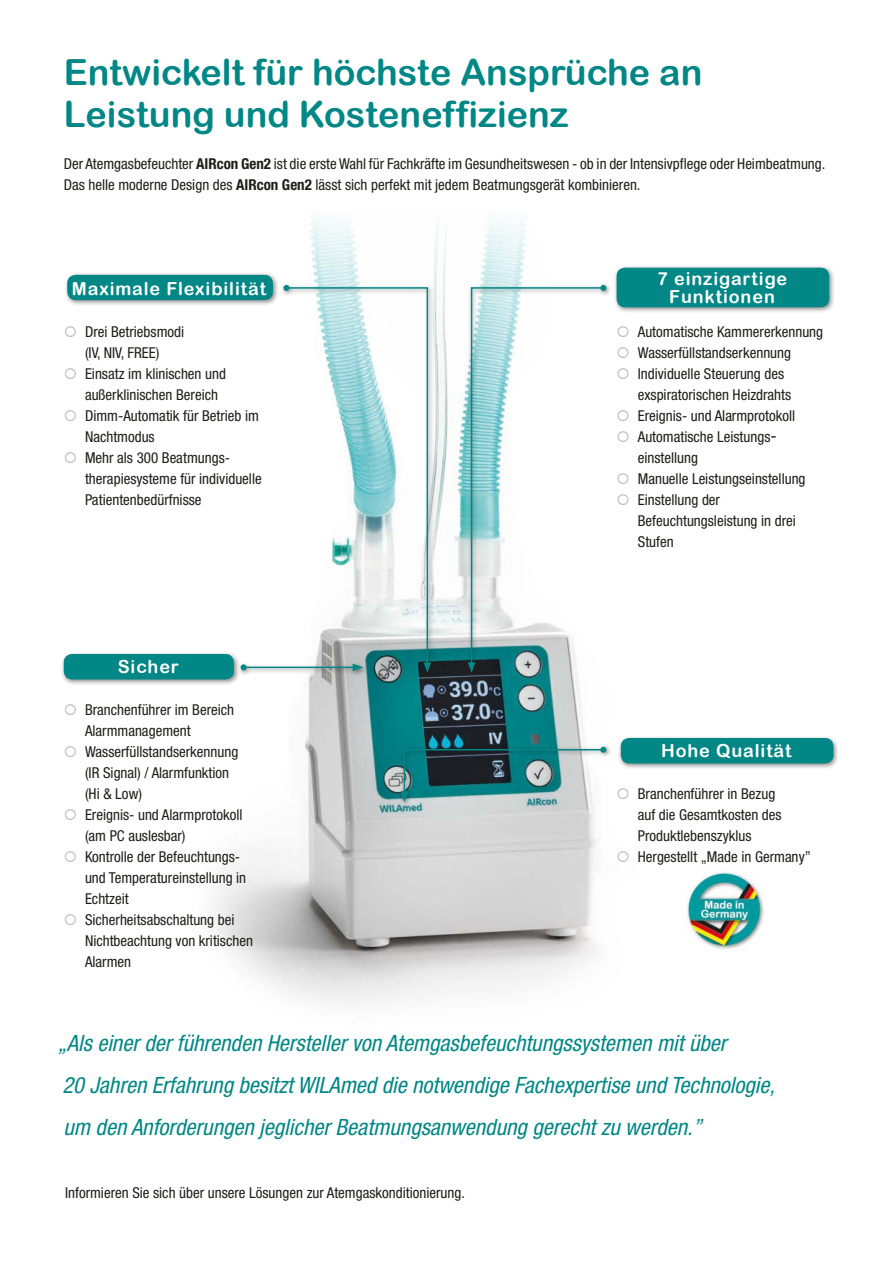
<style>
.page{position:relative;width:893px;height:1263px;background:#fff}
.page>*{position:absolute;margin:0;border:0;box-sizing:border-box;transform-origin:0 0}
.t1{font:36px/42px "Arial Rounded MT Bold";color:#008786}
.Zitat{font:italic condensed 22.5px/42px "Helvetica Neue";color:#008786}
.Bildlabel-Beschriftu{font:18px/18px "Arial Rounded MT Bold";letter-spacing:.05em;color:#fff;text-align:center}
.Fliesstext{font:condensed 15px/21px "Helvetica Neue";color:#1d1d1b}
.s1{font-weight:700}
</style>
<div class="page">
<img style="left:214px;top:218px;width:383px;height:786px">
<div style="left:238px;top:661px;width:131px;height:16px;background:#1d1d1b;opacity:.5"></div>
<hr style="left:244px;top:667px;width:111px;height:1px;background:#008786">
<svg style="left:241px;top:664px;width:6px;height:6px"></svg>
<div style="left:398px;top:744px;width:214px;height:63px;background:#1d1d1b;opacity:.5"></div>
<img style="left:401px;top:747px;width:205px;height:55px">
<div style="left:64px;top:272px;width:215px;height:34px;background:#1d1d1b;opacity:.5"></div>
<div style="left:67px;top:275px;width:206px;height:25px;background:#008786;border-radius:9px"></div>
<div style="left:61px;top:651px;width:179px;height:34px;background:#1d1d1b;opacity:.5"></div>
<div style="left:64px;top:654px;width:170px;height:25px;background:#008786;border-radius:9px"></div>
<img style="left:687px;top:871px;width:77px;height:79px">
<div style="left:613px;top:264px;width:222px;height:50px;background:#1d1d1b;opacity:.5"></div>
<div style="left:617px;top:268px;width:212px;height:39px;background:#008786;border-radius:9px"></div>
<div style="left:618px;top:735px;width:222px;height:34px;background:#1d1d1b;opacity:.5"></div>
<div style="left:621px;top:738px;width:212px;height:25px;background:#008786;border-radius:9px"></div>
<div style="left:281px;top:282px;width:156px;height:396px;background:#1d1d1b;opacity:.5"></div>
<svg style="left:285px;top:286px;width:144px;height:380px"></svg>
<svg style="left:283px;top:285px;width:6px;height:6px"></svg>
<svg style="left:423px;top:662px;width:8px;height:11px"></svg>
<div style="left:465px;top:282px;width:147px;height:396px;background:#1d1d1b;opacity:.5"></div>
<svg style="left:470px;top:286px;width:135px;height:380px"></svg>
<svg style="left:600px;top:285px;width:6px;height:6px"></svg>
<svg style="left:468px;top:662px;width:7px;height:11px"></svg>
<h1 class="t1" style="left:64px;top:51px;width:640px">Entwickelt für höchste Ansprüche an<br>Leistung und Kosteneffizienz</h1>
<p class="Fliesstext" style="left:64px;top:153px;width:763px">Der Atemgasbefeuchter <span class="s1">AIRcon Gen2</span> ist die erste Wahl für Fachkräfte im Gesundheitswesen - ob in der Intensivpflege oder Heimbeatmung.<br>Das helle moderne Design des <span class="s1">AIRcon Gen2</span> lässt sich perfekt mit jedem Beatmungsgerät kombinieren.</p>
<h2 class="Bildlabel-Beschriftu" style="left:72px;top:279px;width:196px">Maximale Flexibilität</h2>
<p class="Fliesstext" style="left:85px;top:321px;width:101px">Drei Betriebsmodi (IV, NIV, FREE)</p>
<p class="Fliesstext" style="left:85px;top:363px;width:142px">Einsatz im klinischen und außerklinischen Bereich</p>
<p class="Fliesstext" style="left:85px;top:405px;width:175px">Dimm-Automatik für Betrieb im<br>Nachtmodus</p>
<p class="Fliesstext" style="left:85px;top:447px;width:178px">Mehr als 300 Beatmungs&shy;therapiesysteme für individuelle<br>Patientenbedürfnisse</p>
<h2 class="Bildlabel-Beschriftu" style="left:118px;top:657px;width:63px">Sicher</h2>
<p class="Fliesstext" style="left:85px;top:699px;width:151px">Branchenführer im Bereich<br>Alarmmanagement</p>
<p class="Fliesstext" style="left:85px;top:741px;width:155px">Wasserfüllstandserkennung (IR Signal) / Alarmfunktion (Hi &amp; Low)</p>
<p class="Fliesstext" style="left:85px;top:804px;width:159px">Ereignis- und Alarmprotokoll (am PC auslesbar)</p>
<p class="Fliesstext" style="left:85px;top:846px;width:163px">Kontrolle der Befeuchtungs&shy;und Temperatureinstellung in<br>Echtzeit</p>
<p class="Fliesstext" style="left:85px;top:909px;width:169px">Sicherheitsabschaltung bei<br>Nichtbeachtung von kritischen<br>Alarmen</p>
<h2 class="Bildlabel-Beschriftu" style="left:657px;top:269px;width:131px">7 einzigartige<br>Funktionen</h2>
<p class="Fliesstext" style="left:638px;top:321px;width:187px">Automatische Kammererkennung</p>
<p class="Fliesstext" style="left:638px;top:342px;width:155px">Wasserfüllstandserkennung</p>
<p class="Fliesstext" style="left:638px;top:363px;width:155px">Individuelle Steuerung des exspiratorischen Heizdrahts</p>
<p class="Fliesstext" style="left:638px;top:405px;width:159px">Ereignis- und Alarmprotokoll</p>
<p class="Fliesstext" style="left:638px;top:426px;width:138px">Automatische Leistungs&shy;einstellung</p>
<p class="Fliesstext" style="left:638px;top:468px;width:169px">Manuelle Leistungseinstellung</p>
<p class="Fliesstext" style="left:638px;top:489px;width:160px">Einstellung der<br>Befeuchtungsleistung in drei<br>Stufen</p>
<h2 class="Bildlabel-Beschriftu" style="left:661px;top:741px;width:132px">Hohe Qualität</h2>
<p class="Fliesstext" style="left:638px;top:783px;width:145px">Branchenführer in Bezug auf die Gesamtkosten des<br>Produktlebenszyklus</p>
<p class="Fliesstext" style="left:638px;top:846px;width:175px">Hergestellt „Made in Germany”</p>
<p class="Zitat" style="left:58px;top:1022px;width:718px">„Als einer der führenden Hersteller von Atemgasbefeuchtungssystemen mit über<br>20 Jahren Erfahrung besitzt WILAmed die notwendige Fachexpertise und Technologie, um den Anforderungen jeglicher Beatmungsanwendung gerecht zu werden.”</p>
<p class="Fliesstext" style="left:65px;top:1182px;width:401px">Informieren Sie sich über unsere Lösungen zur Atemgaskonditionierung.</p>
</div>
